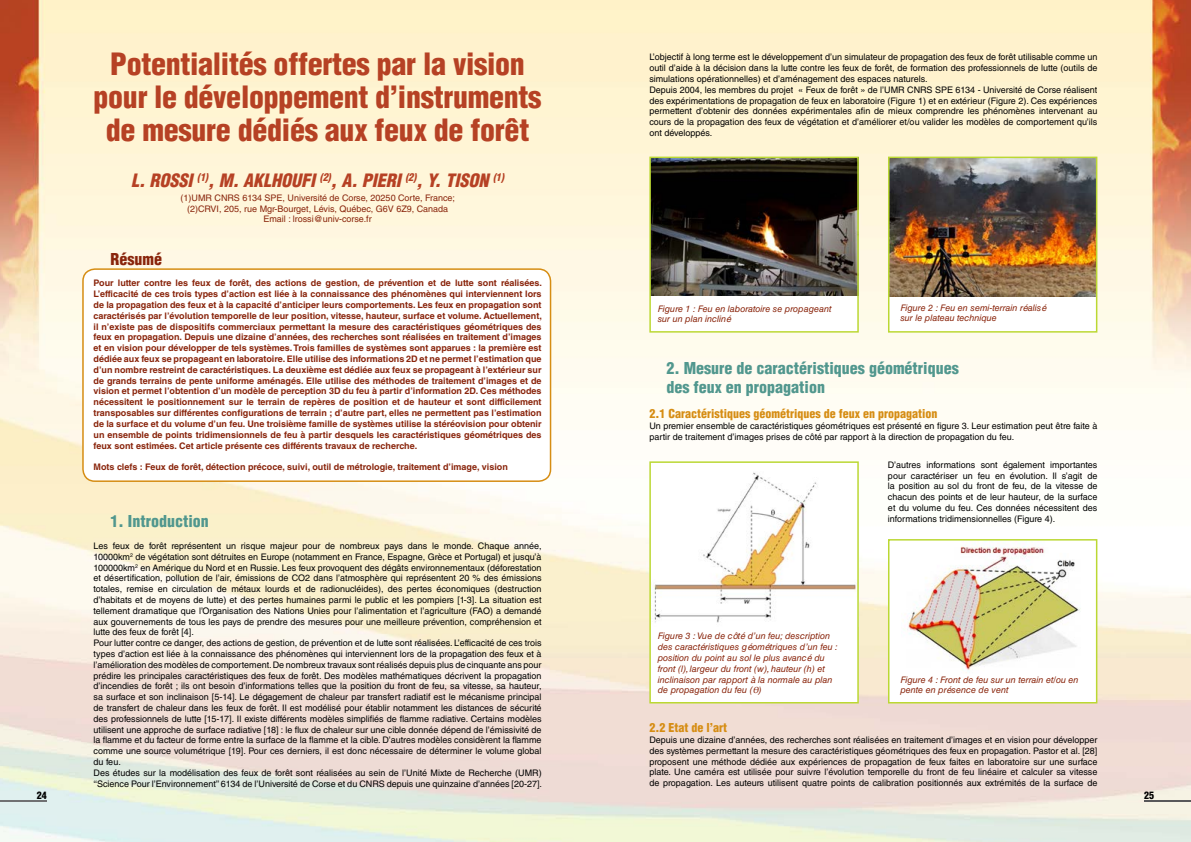
<style>
.page{position:relative;width:1191px;height:842px;background:#fff}
.page>*{position:absolute;margin:0;border:0;box-sizing:border-box;transform-origin:0 0}
.t1{font:900 condensed 30px/33px "Helvetica LT Std";letter-spacing:-.01em;color:#b64124;text-align:center}
.t2{font:italic 900 condensed 18px "Helvetica LT Std";color:#b64124}
.t3{font:900 condensed 16px/19.2px "Helvetica LT Std";color:#51978e}
.t4{font:900 condensed 16px "Helvetica LT Std";color:#89240b}
.t5{font:900 condensed 12px "Helvetica LT Std";color:#d68d13}
.t6{font:900 condensed 10px "Helvetica LT Std";color:#000}
.t7{font:9px/10.8px "Helvetica LT Std";color:#000}
.t8{font:700 9px/10.8px "Helvetica LT Std";color:#89240b;text-align:justify}
.t9{font:italic 9px/10.8px "Helvetica LT Std";color:#89240b}
.t10{font:9px/10.8px "Helvetica LT Std";color:#89240b;text-align:center}
.s1{font-family:"Cambria Math"}
</style>
<div class="page">
<img style="left:0;top:0;width:1191px;height:842px">
<div style="left:83px;top:269px;width:467px;height:212px;background:#fff;border-radius:12px"></div>
<div style="left:82px;top:268px;width:469px;height:214px;border:2px solid #d68d13;border-radius:12px"></div>
<div style="left:650px;top:157px;width:208px;height:175px;background:#fff"></div>
<img style="left:652px;top:160px;width:203px;height:135px">
<div style="left:649px;top:157px;width:209px;height:176px;border:2px solid #bbd833"></div>
<div style="left:650px;top:462px;width:208px;height:241px;background:#fff"></div>
<img style="left:653px;top:472px;width:202px;height:151px">
<div style="left:649px;top:461px;width:209px;height:242px;border:2px solid #bbd833"></div>
<div style="left:888px;top:157px;width:208px;height:175px;background:#fff"></div>
<img style="left:891px;top:160px;width:203px;height:137px">
<div style="left:888px;top:157px;width:209px;height:176px;border:2px solid #bbd833"></div>
<div style="left:888px;top:540px;width:208px;height:163px;background:#fff"></div>
<img style="left:903px;top:546px;width:178px;height:124px">
<div style="left:888px;top:539px;width:209px;height:164px;border:2px solid #bbd833"></div>
<hr style="left:0;top:801px;width:47px;height:1px;background:#707172">
<hr style="left:1144px;top:800px;width:47px;height:2px;background:#58585a">
<h1 class="t1" style="left:94px;top:48px;width:449px">Potentialités offertes par la vision pour le développement d’instruments de mesure dédiés aux feux de forêt</h1>
<h2 class="t2" style="left:131px;top:169px;width:374px">L. ROSSI <sup>(1)</sup>, M. AKLHOUFI <sup>(2)</sup>, A. PIERI <sup>(2)</sup>, Y. TISON <sup>(1)</sup></h2>
<p class="t10" style="left:180px;top:192px;width:276px">(1)UMR CNRS 6134 SPE, Université de Corse, 20250 Corte, France; (2)CRVI, 205, rue Mgr-Bourget, Lévis, Québec, G6V 6Z9, Canada<br>Email : lrossi@univ-corse.fr</p>
<h3 class="t4" style="left:111px;top:249px;width:53px">Résumé</h3>
<p class="t8" style="left:94px;top:278px;width:450px">Pour lutter contre les feux de forêt, des actions de gestion, de prévention et de lutte sont réalisées.<br>L’efficacité de ces trois types d’action est liée à la connaissance des phénomènes qui interviennent lors de la propagation des feux et à la capacité d’anticiper leurs comportements. Les feux en propagation sont caractérisés par l’évolution temporelle de leur position, vitesse, hauteur, surface et volume. Actuellement, il n’existe pas de dispositifs commerciaux permettant la mesure des caractéristiques géométriques des feux en propagation. Depuis une dizaine d’années, des recherches sont réalisées en traitement d’images et en vision pour développer de tels systèmes. Trois familles de systèmes sont apparues : la première est dédiée aux feux se propageant en laboratoire. Elle utilise des informations 2D et ne permet l’estimation que d’un nombre restreint de caractéristiques. La deuxième est dédiée aux feux se propageant à l’extérieur sur de grands terrains de pente uniforme aménagés. Elle utilise des méthodes de traitement d’images et de vision et permet l’obtention d’un modèle de perception 3D du feu à partir d’information 2D. Ces méthodes nécessitent le positionnement sur le terrain de repères de position et de hauteur et sont difficilement transposables sur différentes configurations de terrain ; d’autre part, elles ne permettent pas l’estimation de la surface et du volume d’un feu. Une troisième famille de systèmes utilise la stéréovision pour obtenir un ensemble de points tridimensionnels de feu à partir desquels les caractéristiques géométriques des feux sont estimées. Cet article présente ces différents travaux de recherche.</p>
<p class="t8" style="left:94px;top:461px;width:416px">Mots clefs : Feux de forêt, détection précoce, suivi, outil de métrologie, traitement d’image, vision</p>
<h3 class="t3" style="left:111px;top:512px;width:100px">1. Introduction</h3>
<p class="t7" style="left:94px;top:540px;width:450px">Les feux de forêt représentent un risque majeur pour de nombreux pays dans le monde. Chaque année, 10000km<sup>2</sup> de végétation sont détruites en Europe (notamment en France, Espagne, Grèce et Portugal) et jusqu’à 100000km<sup>2</sup> en Amérique du Nord et en Russie. Les feux provoquent des dégâts environnementaux (déforestation et désertification, pollution de l’air, émissions de CO2 dans l’atmosphère qui représentent 20 % des émissions totales, remise en circulation de métaux lourds et de radionucléides), des pertes économiques (destruction d’habitats et de moyens de lutte) et des pertes humaines parmi le public et les pompiers [1-3]. La situation est tellement dramatique que l’Organisation des Nations Unies pour l’alimentation et l’agriculture (FAO) a demandé aux gouvernements de tous les pays de prendre des mesures pour une meilleure prévention, compréhension et lutte des feux de forêt [4].<br>Pour lutter contre ce danger, des actions de gestion, de prévention et de lutte sont réalisées. L’efficacité de ces trois types d’action est liée à la connaissance des phénomènes qui interviennent lors de la propagation des feux et à l’amélioration des modèles de comportement. De nombreux travaux sont réalisés depuis plus de cinquante ans pour prédire les principales caractéristiques des feux de forêt. Des modèles mathématiques décrivent la propagation d’incendies de forêt ; ils ont besoin d’informations telles que la position du front de feu, sa vitesse, sa hauteur, sa surface et son inclinaison [5-14]. Le dégagement de chaleur par transfert radiatif est le mécanisme principal de transfert de chaleur dans les feux de forêt. Il est modélisé pour établir notamment les distances de sécurité des professionnels de lutte [15-17]. Il existe différents modèles simplifiés de flamme radiative. Certains modèles utilisent une approche de surface radiative [18] : le flux de chaleur sur une cible donnée dépend de l’émissivité de la flamme et du facteur de forme entre la surface de la flamme et la cible. D’autres modèles considèrent la flamme comme une source volumétrique [19]. Pour ces derniers, il est donc nécessaire de déterminer le volume global du feu.<br>Des études sur la modélisation des feux de forêt sont réalisées au sein de l’Unité Mixte de Recherche (UMR) ‘‘Science Pour l’Environnement’’ 6134 de l’Université de Corse et du CNRS depuis une quinzaine d’années [20-27].</p>
<p class="t7" style="left:649px;top:52px;width:449px">L’objectif à long terme est le développement d’un simulateur de propagation des feux de forêt utilisable comme un outil d’aide à la décision dans la lutte contre les feux de forêt, de formation des professionnels de lutte (outils de simulations opérationnelles) et d’aménagement des espaces naturels.<br>Depuis 2004, les membres du projet « Feux de forêt » de l’UMR CNRS SPE 6134 - Université de Corse réalisent des expérimentations de propagation de feux en laboratoire (Figure 1) et en extérieur (Figure 2). Ces expériences permettent d’obtenir des données expérimentales afin de mieux comprendre les phénomènes intervenant au cours de la propagation des feux de végétation et d’améliorer et/ou valider les modèles de comportement qu’ils ont développés.</p>
<p class="t9" style="left:658px;top:303px;width:175px">Figure 1 : Feu en laboratoire se propageant sur un plan incliné</p>
<p class="t9" style="left:900px;top:302px;width:147px">Figure 2 : Feu en semi-terrain réalisé sur le plateau technique</p>
<h3 class="t3" style="left:666px;top:358px;width:294px">2. Mesure de caractéristiques géométriques des feux en propagation</h3>
<h3 class="t5" style="left:649px;top:406px;width:289px">2.1 Caractéristiques géométriques de feux en propagation</h3>
<p class="t7" style="left:649px;top:421px;width:449px">Un premier ensemble de caractéristiques géométriques est présenté en figure 3. Leur estimation peut être faite à partir de traitement d’images prises de côté par rapport à la direction de propagation du feu.</p>
<p class="t9" style="left:658px;top:631px;width:181px">Figure 3 : Vue de côté d’un feu; description des caractéristiques géométriques d’un feu : position du point au sol le plus avancé du front (l), largeur du front (w), hauteur (h) et inclinaison par rapport à la normale au plan de propagation du feu (<span class="s1">ϴ</span>)</p>
<p class="t7" style="left:888px;top:459px;width:211px;text-align:justify">D’autres informations sont également importantes pour caractériser un feu en évolution. Il s’agit de la position au sol du front de feu, de la vitesse de chacun des points et de leur hauteur, de la surface et du volume du feu. Ces données nécessitent des informations tridimensionnelles (Figure 4).</p>
<p class="t9" style="left:900px;top:674px;width:180px">Figure 4 : Front de feu sur un terrain et/ou en pente en présence de vent</p>
<h3 class="t5" style="left:649px;top:720px;width:79px">2.2 Etat de l’art</h3>
<p class="t7" style="left:649px;top:734px;width:449px;text-align:justify">Depuis une dizaine d’années, des recherches sont réalisées en traitement d’images et en vision pour développer des systèmes permettant la mesure des caractéristiques géométriques des feux en propagation. Pastor et al. [28] proposent une méthode dédiée aux expériences de propagation de feux faites en laboratoire sur une surface plate. Une caméra est utilisée pour suivre l’évolution temporelle du front de feu linéaire et calculer sa vitesse de propagation. Les auteurs utilisent quatre points de calibration positionnés aux extrémités de la surface de</p>
<p class="t6" style="left:37px;top:789px;width:11px">24</p>
<p class="t6" style="left:1144px;top:789px;width:11px">25</p>
</div>
